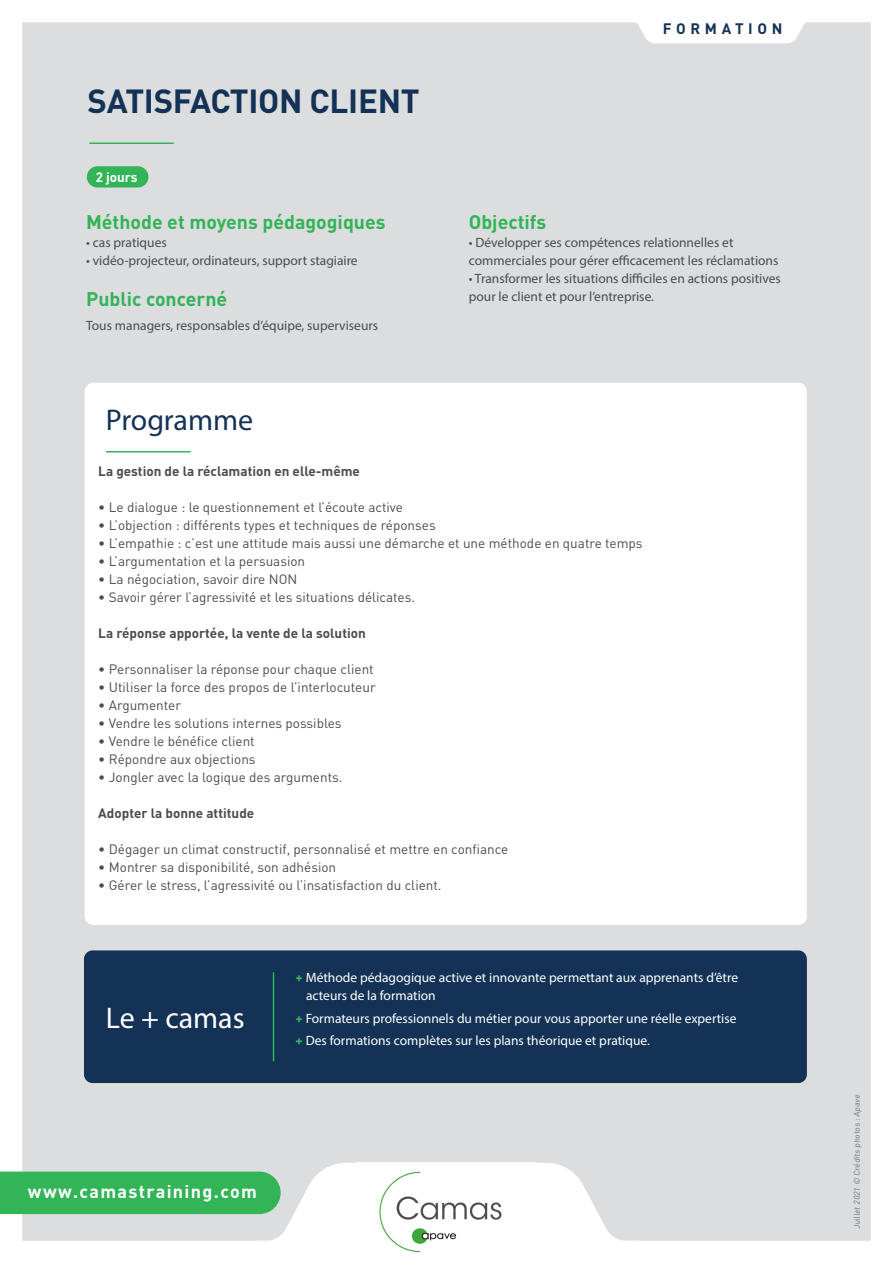
<style>
.page{position:relative;width:893px;height:1263px;background:#fff}
.page>*{position:absolute;margin:0;border:0;box-sizing:border-box;transform-origin:0 0}
.t1{font:700 33px "DIN Pro";letter-spacing:-.01em;color:#133255}
.t2{font:30px "Myriad Pro";letter-spacing:-.005em;color:#133255}
.t3{font:30px "Myriad Pro";color:#fff}
.t4{font:700 19.5px "DIN Pro";color:#32b457}
.t5{font:700 18px "DIN Pro";letter-spacing:.075em;color:#fff}
.t6{font:700 15px "DIN Pro";letter-spacing:.31em;color:#133255}
.t7{font:13.5px "DIN Pro";color:#4b4c4d}
.t8{font:13.5px/18px "Myriad Pro";color:#4b4c4d}
.t9{font:13.5px/18px "Myriad Pro";color:#fff}
.t10{font:700 13.5px "DIN Pro";color:#4b4c4d}
.t11{font:700 13.5px "DIN Pro";color:#fff}
.t12{font:8.25px "DIN Pro";color:#57585a}
.s1{font-family:"DIN Pro";font-weight:700;color:#32b457}
</style>
<div class="page">
<div style="left:22px;top:22px;width:849px;height:1219px;background:#dcdddf"></div>
<hr style="left:90px;top:142px;width:83px;height:2px;background:#32b457">
<div style="left:87px;top:166px;width:61px;height:21px;background:#32b457;border-radius:11px"></div>
<svg style="left:629px;top:22px;width:183px;height:21px"></svg>
<div style="left:85px;top:383px;width:722px;height:542px;background:#fff;border-radius:9px"></div>
<div style="left:84px;top:950px;width:723px;height:133px;background:#133255;border-radius:9px"></div>
<hr style="left:107px;top:451px;width:83px;height:1px;background:#32b457">
<hr style="left:273px;top:973px;width:1px;height:88px;background:#32b457">
<svg style="left:0;top:1163px;width:639px;height:78px"></svg>
<img style="left:356px;top:1163px;width:179px;height:90px">
<p class="t1" style="left:88px;top:79px;width:334px">SATISFACTION CLIENT</p>
<p class="t11" style="left:96px;top:168px;width:44px">2 jours</p>
<p class="t4" style="left:86px;top:209px;width:301px">Méthode et moyens pédagogiques</p>
<p class="t8" style="left:86px;top:233px;width:82px">• cas pratiques</p>
<p class="t8" style="left:86px;top:251px;width:273px">• vidéo-projecteur, ordinateurs, support stagiaire</p>
<p class="t4" style="left:86px;top:286px;width:143px">Public concerné</p>
<p class="t8" style="left:86px;top:316px;width:294px">Tous managers, responsables d’équipe, superviseurs</p>
<p class="t2" style="left:106px;top:401px;width:149px">Programme</p>
<p class="t6" style="left:663px;top:18px;width:121px">FORMATION</p>
<p class="t4" style="left:469px;top:209px;width:79px">Objectifs</p>
<p class="t8" style="left:469px;top:233px;width:311px">• Développer ses compétences relationnelles et commerciales pour gérer efficacement les réclamations</p>
<p class="t8" style="left:469px;top:269px;width:314px">• Transformer les situations difficiles en actions positives pour le client et pour l’entreprise.</p>
<p class="t10" style="left:98px;top:462px;width:263px">La gestion de la réclamation en elle-même</p>
<p class="t7" style="left:98px;top:498px;width:306px">• Le dialogue : le questionnement et l’écoute active</p>
<p class="t7" style="left:98px;top:516px;width:339px">• L’objection : différents types et techniques de réponses</p>
<p class="t7" style="left:98px;top:534px;width:546px">• L’empathie : c’est une attitude mais aussi une démarche et une méthode en quatre temps</p>
<p class="t7" style="left:98px;top:552px;width:208px">• L’argumentation et la persuasion</p>
<p class="t7" style="left:98px;top:570px;width:201px">• La négociation, savoir dire NON</p>
<p class="t7" style="left:98px;top:588px;width:318px">• Savoir gérer l’agressivité et les situations délicates.</p>
<p class="t10" style="left:98px;top:624px;width:269px">La réponse apportée, la vente de la solution</p>
<p class="t7" style="left:98px;top:660px;width:277px">• Personnaliser la réponse pour chaque client</p>
<p class="t7" style="left:98px;top:678px;width:279px">• Utiliser la force des propos de l’interlocuteur</p>
<p class="t7" style="left:98px;top:696px;width:84px">• Argumenter</p>
<p class="t7" style="left:98px;top:714px;width:245px">• Vendre les solutions internes possibles</p>
<p class="t7" style="left:98px;top:732px;width:158px">• Vendre le bénéfice client</p>
<p class="t7" style="left:98px;top:750px;width:159px">• Répondre aux objections</p>
<p class="t7" style="left:98px;top:768px;width:246px">• Jongler avec la logique des arguments.</p>
<p class="t10" style="left:98px;top:804px;width:157px">Adopter la bonne attitude</p>
<p class="t7" style="left:98px;top:840px;width:411px">• Dégager un climat constructif, personnalisé et mettre en confiance</p>
<p class="t7" style="left:98px;top:858px;width:239px">• Montrer sa disponibilité, son adhésion</p>
<p class="t7" style="left:98px;top:876px;width:345px">• Gérer le stress, l’agressivité ou l’insatisfaction du client.</p>
<p class="t3" style="left:106px;top:1000px;width:140px">Le + camas</p>
<p class="t9" style="left:306px;top:968px;width:433px;text-indent:-11px"><span class="s1">+</span> Méthode pédagogique active et innovante permettant aux apprenants d’être acteurs de la formation</p>
<p class="t9" style="left:296px;top:1009px;width:442px"><span class="s1">+</span> Formateurs professionnels du métier pour vous apporter une réelle expertise</p>
<p class="t9" style="left:296px;top:1031px;width:356px"><span class="s1">+</span> Des formations complètes sur les plans théorique et pratique.</p>
<p class="t5" style="left:28px;top:1180px;width:230px">www.camastraining.com</p>
<p class="t12" style="left:851px;top:1229px;width:138px;rotate:-90deg">Juillet 2021 © Crédits photos : Apave</p>
</div>
